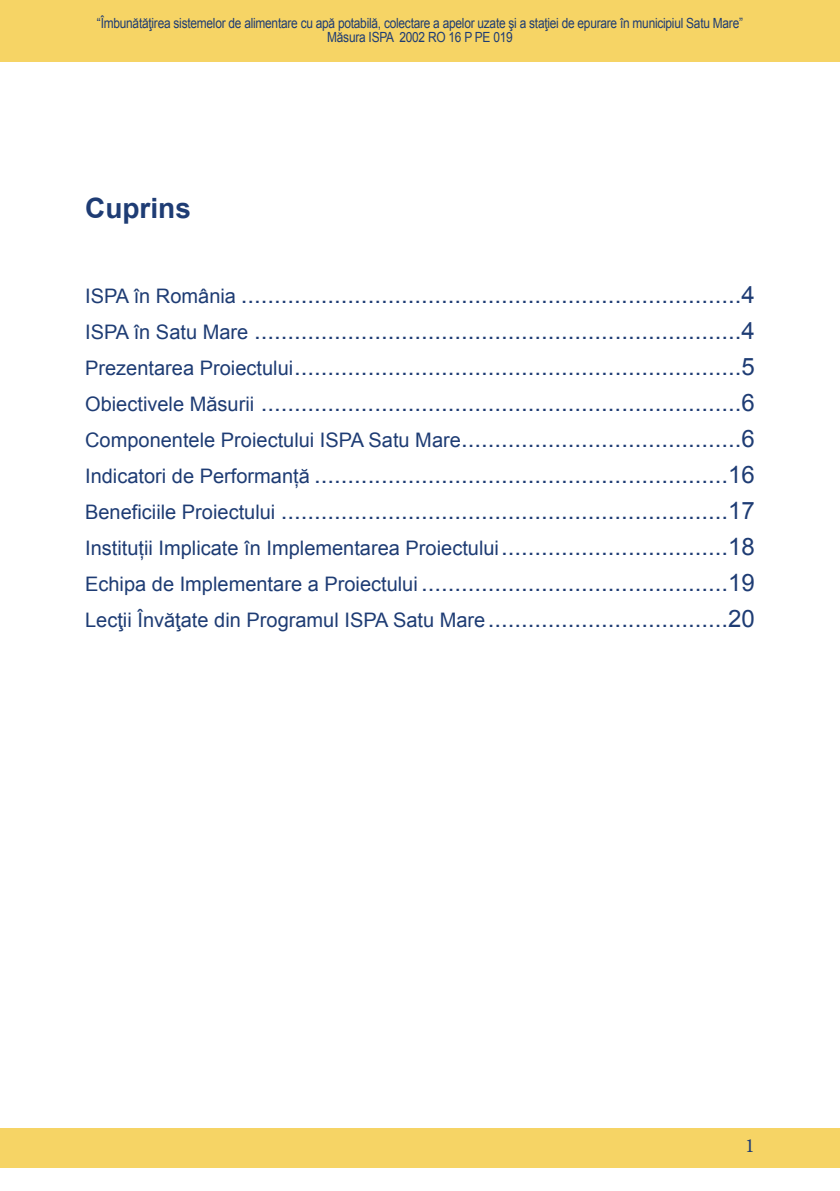
<style>
.page{position:relative;width:840px;height:1191px;background:#fff}
.page>*{position:absolute;margin:0;border:0;box-sizing:border-box;transform-origin:0 0}
.t1{font:28px "IZ Arial Bold";color:#1e3c74}
.t2{font:24px/36px "IZ Arial";color:#1e3c74;text-align:justify}
.t3{font:20px "IZ Arial";color:#1e3c74}
.t4{font:20px "IZ Minion Pro Regular";color:#1e3c74}
.t5{font:14px/14px "IZ Arial";letter-spacing:-.02em;color:#1e3c74;text-align:center;scale:.85 1}
.s1{font-size:20px}
.s2{font-size:24px}
</style>
<div class="page">
<div style="left:0;top:1128px;width:839px;height:39px;background:#f6d465"></div>
<div style="left:0;top:0;width:839px;height:62px;background:#f6d465"></div>
<p class="t5" style="left:97px;top:17px;width:761px">“Îmbunătăţirea sistemelor de alimentare cu apă potabilă, colectare a apelor uzate şi a staţiei de epurare în municipiul Satu Mare”<br>Măsura ISPA 2002 RO 16 P PE 019</p>
<p class="t1" style="left:85px;top:197px;width:107px">Cuprins</p>
<p class="t2" style="left:85px;top:278px;width:670px"><span class="s1">ISPA în România</span> ...........................................................................4<br><span class="s1">ISPA în Satu Mare</span> .........................................................................4<br><span class="s1">Prezentarea Proiectului</span>...................................................................5<br><span class="s1">Obiectivele M[surii</span> ........................................................................6<br><span class="s1">Componentele Proiectului ISPA Satu Mare</span>..........................................6<br><span class="s1">Indicatori de Performanță</span> ..............................................................16<br><span class="s1">Beneficiile Proiectului</span> ...................................................................17</p>
<p class="t3" style="left:85px;top:540px;width:670px">Instituții Implicate în Implementarea Proiectului<span class="s2">..................................18</span></p>
<p class="t2" style="left:85px;top:566px;width:670px"><span class="s1">Echipa de Implementare a Proiectului</span> ..............................................19</p>
<p class="t3" style="left:85px;top:612px;width:670px">Lecţii Învăţate din Programul ISPA Satu Mare<span class="s2">....................................20</span></p>
<p class="t4" style="left:744px;top:1137px;width:11px">1</p>
</div>
